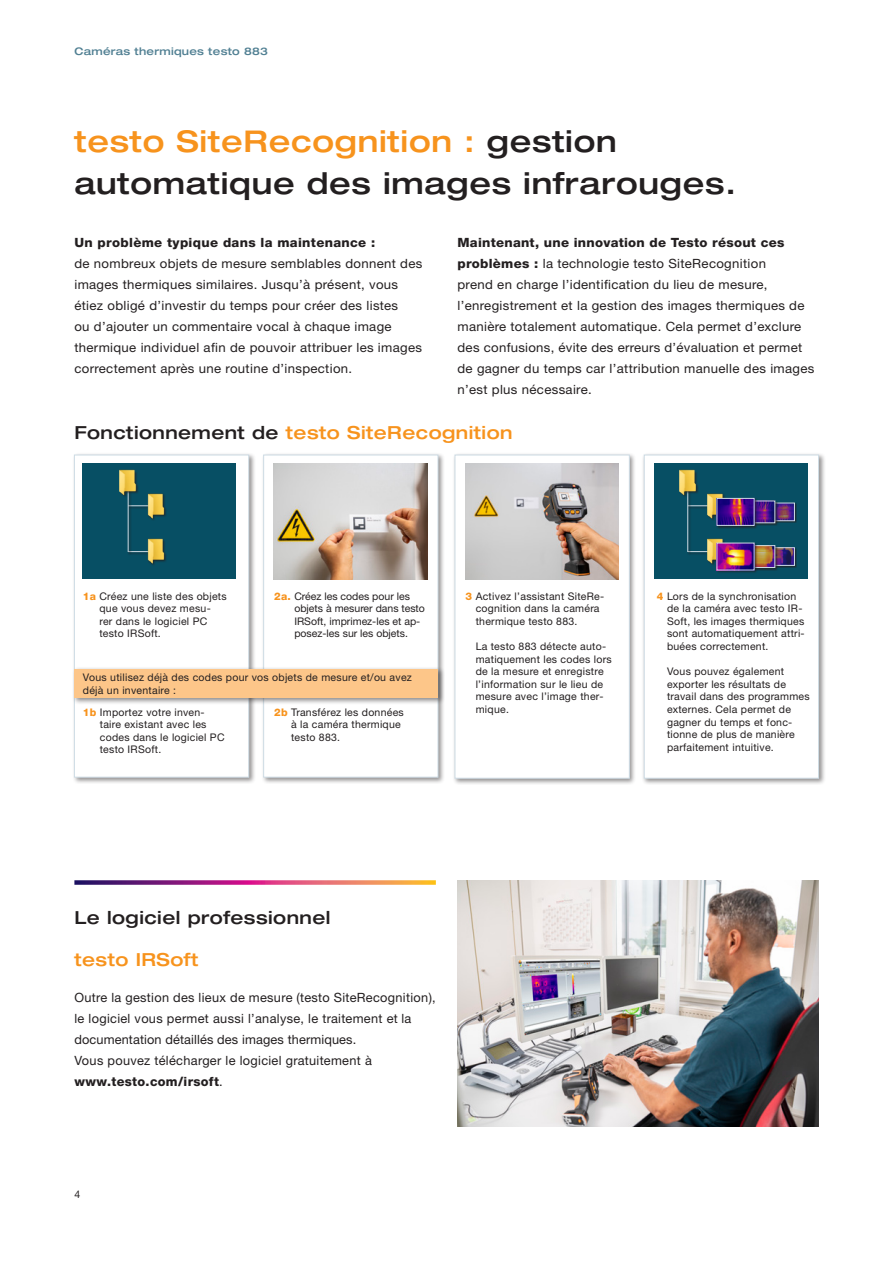
<style>
.page{position:relative;width:893px;height:1263px;background:#fff}
.page>*{position:absolute;margin:0;border:0;box-sizing:border-box;transform-origin:0 0}
.t1{font:500 expanded 30px/42px "Helvetica Neue LTW1 G";letter-spacing:.025em;color:#231f20}
.t2{font:500 expanded 18px "Helvetica Neue LTW1 G";letter-spacing:.025em;color:#f7931d}
.t3{font:500 expanded 18px "Helvetica Neue LTW1 G";letter-spacing:.025em;color:#231f20}
.t4{font:12.75px/21px "Helvetica Neue LTW1 G";letter-spacing:.025em;color:#231f20}
.t5{font:800 12.75px "Helvetica Neue LTW1 G";letter-spacing:.025em;color:#231f20}
.t6{font:10.5px/12.6px "Helvetica Neue LTW1 G";letter-spacing:.025em;color:#231f20}
.t7{font:10.5px/12.6px "Helvetica Neue LTW1 G";color:#231f20}
.t8{font:500 expanded 10.5px "Helvetica Neue LTW1 G";letter-spacing:.025em;color:#518093}
.s1{color:#f7931d}
.s2{font-weight:800}
.s3{color:#231f20}
.s4{font-weight:800;color:#f7931d}
</style>
<div class="page">
<div style="left:642px;top:452px;width:184px;height:333px;background:#231f20;opacity:.5"></div>
<div style="left:644px;top:455px;width:175px;height:323px;background:#fff;border:1px solid #cedce5"></div>
<div style="left:655px;top:463px;width:153px;height:116px;background:#074f64"></div>
<div style="left:770px;top:503px;width:27px;height:20px;background:#231f20;opacity:.75"></div>
<img style="left:778px;top:505px;width:14px;height:14px">
<div style="left:770px;top:503px;width:24px;height:18px;border:1px solid #cedce5"></div>
<div style="left:770px;top:547px;width:27px;height:21px;background:#231f20;opacity:.75"></div>
<img style="left:778px;top:549px;width:14px;height:14px">
<div style="left:770px;top:547px;width:24px;height:18px;border:1px solid #cedce5"></div>
<div style="left:261px;top:452px;width:184px;height:332px;background:#231f20;opacity:.5"></div>
<div style="left:263px;top:455px;width:175px;height:322px;background:#fff;border:1px solid #cedce5"></div>
<div style="left:452px;top:452px;width:184px;height:333px;background:#231f20;opacity:.5"></div>
<div style="left:455px;top:455px;width:174px;height:323px;background:#fff;border:1px solid #cedce5"></div>
<div style="left:72px;top:452px;width:184px;height:332px;background:#231f20;opacity:.5"></div>
<div style="left:74px;top:455px;width:175px;height:322px;background:#fff;border:1px solid #cedce5"></div>
<div style="left:72px;top:666px;width:373px;height:39px;background:#231f20;opacity:.5"></div>
<div style="left:74px;top:669px;width:364px;height:29px;background:#fdc689"></div>
<div style="left:83px;top:463px;width:153px;height:116px;background:#074f64"></div>
<img style="left:274px;top:463px;width:153px;height:116px">
<img style="left:466px;top:463px;width:153px;height:116px">
<img style="left:457px;top:880px;width:362px;height:247px">
<div style="left:687px;top:505px;width:32px;height:5px;background:#231f20;opacity:.75"></div>
<svg style="left:692px;top:505px;width:15px;height:1px"></svg>
<div style="left:687px;top:551px;width:32px;height:5px;background:#231f20;opacity:.75"></div>
<svg style="left:692px;top:551px;width:15px;height:1px"></svg>
<div style="left:687px;top:488px;width:5px;height:67px;background:#231f20;opacity:.75"></div>
<hr style="left:687px;top:489px;width:1px;height:63px;background:#cedce5">
<div style="left:679px;top:470px;width:20px;height:28px;background:#231f20;opacity:.75"></div>
<img style="left:679px;top:469px;width:17px;height:28px">
<div style="left:707px;top:493px;width:20px;height:28px;background:#231f20;opacity:.75"></div>
<img style="left:707px;top:493px;width:17px;height:26px">
<div style="left:707px;top:539px;width:20px;height:27px;background:#094a5e"></div>
<img style="left:707px;top:539px;width:17px;height:25px">
<div style="left:128px;top:505px;width:31px;height:5px;background:#231f20;opacity:.75"></div>
<svg style="left:132px;top:505px;width:16px;height:1px"></svg>
<div style="left:128px;top:551px;width:31px;height:5px;background:#231f20;opacity:.75"></div>
<svg style="left:132px;top:551px;width:16px;height:1px"></svg>
<div style="left:127px;top:488px;width:5px;height:67px;background:#231f20;opacity:.75"></div>
<hr style="left:128px;top:489px;width:1px;height:63px;background:#cedce5">
<div style="left:120px;top:470px;width:19px;height:28px;background:#231f20;opacity:.75"></div>
<img style="left:119px;top:469px;width:17px;height:28px">
<div style="left:148px;top:493px;width:20px;height:28px;background:#231f20;opacity:.75"></div>
<img style="left:148px;top:493px;width:16px;height:26px">
<div style="left:148px;top:539px;width:20px;height:27px;background:#231f20;opacity:.75"></div>
<img style="left:148px;top:539px;width:16px;height:25px">
<div style="left:744px;top:500px;width:34px;height:26px;background:#231f20;opacity:.75"></div>
<img style="left:758px;top:503px;width:15px;height:18px">
<div style="left:744px;top:545px;width:34px;height:26px;background:#231f20;opacity:.75"></div>
<img style="left:758px;top:547px;width:15px;height:19px">
<div style="left:745px;top:545px;width:30px;height:23px;border:1px solid #cedce5"></div>
<div style="left:716px;top:498px;width:42px;height:31px;background:#231f20;opacity:.75"></div>
<img style="left:719px;top:500px;width:33px;height:24px">
<div style="left:717px;top:498px;width:37px;height:28px;border:1px solid #cedce5"></div>
<div style="left:716px;top:542px;width:42px;height:32px;background:#231f20;opacity:.75"></div>
<img style="left:719px;top:545px;width:33px;height:23px">
<svg style="left:74px;top:880px;width:362px;height:5px;background:#ba597c"></svg>
<p class="t8" style="left:74px;top:44px;width:195px">Caméras thermiques testo 883</p>
<h1 class="t1" style="left:74px;top:119px;width:663px"><span class="s1">testo SiteRecognition :</span> gestion automatique des images infrarouges.</h1>
<p class="t5" style="left:74px;top:235px;width:302px">Un problème typique dans la maintenance :</p>
<p class="t4" style="left:74px;top:253px;width:349px">de nombreux objets de mesure semblables donnent des images thermiques similaires. Jusqu’à présent, vous étiez obligé d’investir du temps pour créer des listes<br>ou d’ajouter un commentaire vocal à chaque image thermique individuel afin de pouvoir attribuer les images correctement après une routine d’inspection.</p>
<p class="t4" style="left:457px;top:232px;width:358px"><span class="s2">Maintenant, une innovation de Testo résout ces problèmes :</span> la technologie testo SiteRecognition<br>prend en charge l’identification du lieu de mesure, l’enregistrement et la gestion des images thermiques de manière totalement automatique. Cela permet d’exclure des confusions, évite des erreurs d’évaluation et permet de gagner du temps car l’attribution manuelle des images n’est plus nécessaire.</p>
<h2 class="t2" style="left:74px;top:421px;width:440px"><span class="s3">Fonctionnement de</span> testo SiteRecognition</h2>
<p class="t6" style="left:99px;top:589px;width:129px;text-indent:-17px"><span class="s4">1a</span> Créez une liste des objets que vous devez mesu-<br>rer dans le logiciel PC testo IRSoft.</p>
<p class="t7" style="left:294px;top:589px;width:132px;text-indent:-20px"><span class="s4">2a.</span> Créez les codes pour les objets à mesurer dans testo<br>IRSoft, imprimez-les et ap&shy;posez-les sur les objets.</p>
<p class="t6" style="left:83px;top:671px;width:330px">Vous utilisez déjà des codes pour vos objets de mesure et/ou avez déjà un inventaire :</p>
<p class="t6" style="left:100px;top:705px;width:126px;text-indent:-17px"><span class="s4">1b</span> Importez votre inven&shy;taire existant avec les codes dans le logiciel PC testo IRSoft.</p>
<p class="t6" style="left:291px;top:705px;width:114px;text-indent:-17px"><span class="s4">2b</span> Transférez les données à la caméra thermique testo 883.</p>
<p class="t6" style="left:476px;top:589px;width:130px;text-indent:-10px"><span class="s4">3</span> Activez l’assistant SiteRe&shy;cognition dans la caméra thermique testo 883.</p>
<p class="t6" style="left:476px;top:640px;width:138px">La testo 883 détecte auto&shy;matiquement les codes lors de la mesure et enregistre l’information sur le lieu de mesure avec l’image ther&shy;mique.</p>
<p class="t6" style="left:667px;top:589px;width:139px;text-indent:-10px"><span class="s4">4</span> Lors de la synchronisation de la caméra avec testo IR-<br>Soft, les images thermiques sont automatiquement attri&shy;buées correctement.</p>
<p class="t6" style="left:667px;top:665px;width:144px">Vous pouvez également exporter les résultats de travail dans des programmes externes. Cela permet de gagner du temps et fonc&shy;tionne de plus de manière parfaitement intuitive.</p>
<h2 class="t3" style="left:74px;top:906px;width:257px">Le logiciel professionnel</h2>
<h2 class="t2" style="left:74px;top:948px;width:125px">testo IRSoft</h2>
<p class="t4" style="left:74px;top:986px;width:363px">Outre la gestion des lieux de mesure (testo SiteRecognition), le logiciel vous permet aussi l’analyse, le traitement et la documentation détaillés des images thermiques.<br>Vous pouvez télécharger le logiciel gratuitement à <span class="s2">www.testo.com/irsoft</span>.</p>
<p class="t6" style="left:74px;top:1188px;width:7px">4</p>
</div>
